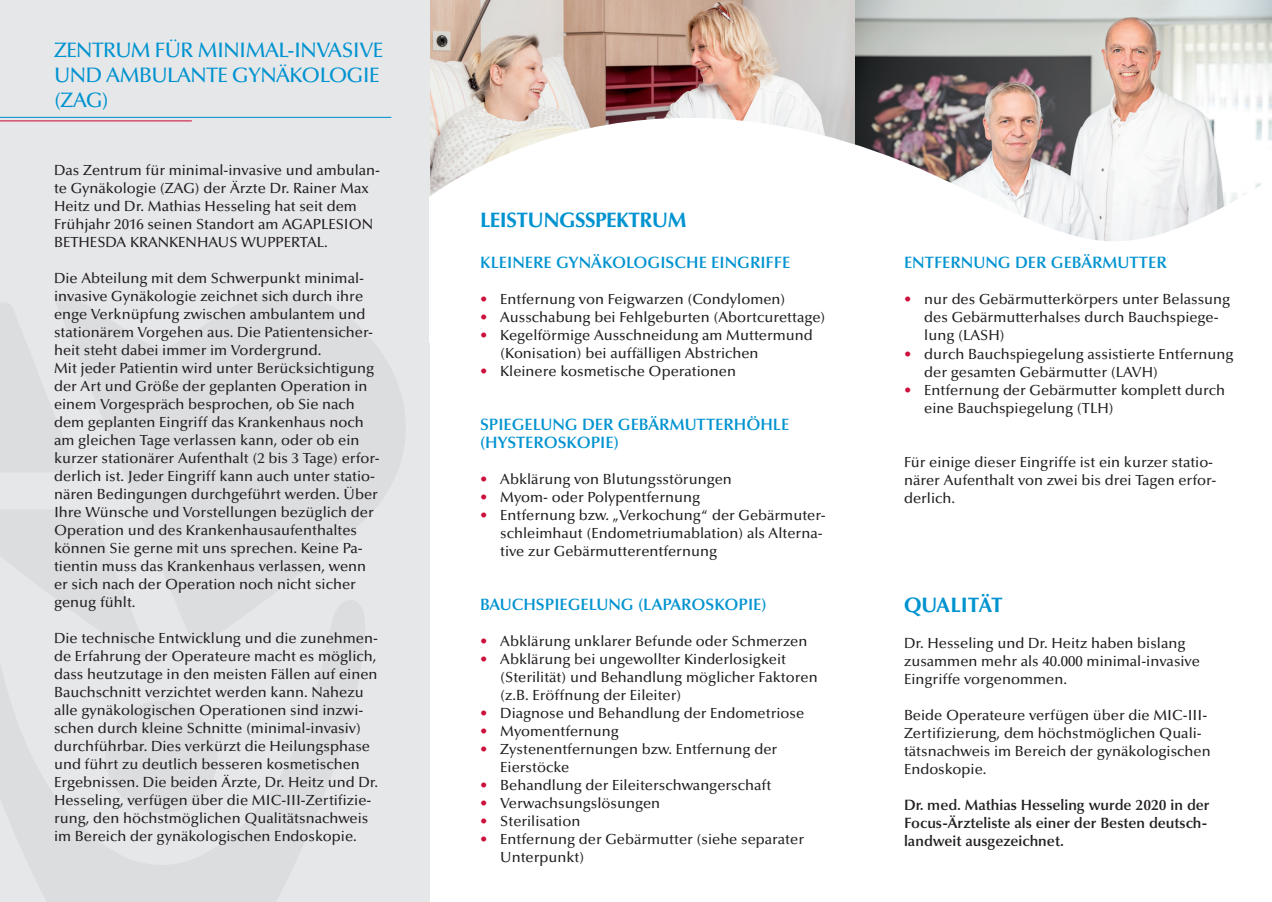
<style>
.page{position:relative;width:1272px;height:902px;background:#fff}
.page>*{position:absolute;margin:0;border:0;box-sizing:border-box;transform-origin:0 0}
.t1{font:500 21px/25.2px "Optima LT Std";letter-spacing:-.025em;color:#0093d0}
.t2{font:700 21px "Optima LT Std";letter-spacing:-.025em;color:#0093d0}
.t3{font:600 16.5px "Optima LT Std";color:#0093d0}
.t4{font:600 15px/18px "Optima LT Std";color:#231f20}
.t5{font:500 14.7px/18px "Optima LT Std";color:#231f20}
.s1{color:#cd0f3b}
</style>
<div class="page">
<img style="left:429px;top:0;width:426px;height:92px">
<img style="left:855px;top:0;width:416px;height:92px">
<div style="left:0;top:0;width:429px;height:901px;background:#e6e7e9"></div>
<svg style="left:429px;top:92px;width:842px;height:149px"></svg>
<hr style="left:0;top:120px;width:192px;height:1px;background:#cd0f3b">
<hr style="left:0;top:117px;width:391px;height:1px;background:#0093d0">
<p class="t1" style="left:54px;top:38px;width:331px">ZENTRUM FÜR MINIMAL-INVASIVE<br>UND AMBULANTE GYNÄKOLOGIE (ZAG)</p>
<p class="t5" style="left:54px;top:161px;width:327px">Das Zentrum für minimal-invasive und ambulan&shy;te Gynäkologie (ZAG) der Ärzte Dr. Rainer Max Heitz und Dr. Mathias Hesseling hat seit dem Frühjahr 2016 seinen Standort am AGAPLESION BETHESDA KRANKENHAUS WUPPERTAL.</p>
<p class="t5" style="left:54px;top:269px;width:311px">Die Abteilung mit dem Schwerpunkt minimal-</p>
<p class="t5" style="left:54px;top:287px;width:321px">invasive Gynäkologie zeichnet sich durch ihre enge Verknüpfung zwischen ambulantem und stationärem Vorgehen aus. Die Patientensicher&shy;heit steht dabei immer im Vordergrund.</p>
<p class="t5" style="left:54px;top:359px;width:327px">Mit jeder Patientin wird unter Berücksichtigung der Art und Größe der geplanten Operation in einem Vorgespräch besprochen, ob Sie nach dem geplanten Eingriff das Krankenhaus noch am gleichen Tage verlassen kann, oder ob ein kurzer stationärer Aufenthalt (2 bis 3 Tage) erfor&shy;derlich ist. Jeder Eingriff kann auch unter statio&shy;nären Bedingungen durchgeführt werden. Über Ihre Wünsche und Vorstellungen bezüglich der Operation und des Krankenhausaufenthaltes können Sie gerne mit uns sprechen. Keine Pa&shy;tientin muss das Krankenhaus verlassen, wenn er sich nach der Operation noch nicht sicher genug fühlt.</p>
<p class="t5" style="left:54px;top:629px;width:326px">Die technische Entwicklung und die zunehmen&shy;de Erfahrung der Operateure macht es möglich, dass heutzutage in den meisten Fällen auf einen Bauchschnitt verzichtet werden kann. Nahezu alle gynäkologischen Operationen sind inzwi&shy;schen durch kleine Schnitte (minimal-invasiv) durchführbar. Dies verkürzt die Heilungsphase und führt zu deutlich besseren kosmetischen Ergebnissen. Die beiden Ärzte, Dr. Heitz und Dr.<br>Hesseling, verfügen über die MIC-III-Zertifizie&shy;rung, den höchstmöglichen Qualitätsnachweis im Bereich der gynäkologischen Endoskopie.</p>
<p class="t2" style="left:480px;top:207px;width:208px">LEISTUNGSSPEKTRUM</p>
<p class="t3" style="left:480px;top:253px;width:312px">KLEINERE GYNÄKOLOGISCHE EINGRIFFE</p>
<p class="t5" style="left:480px;top:290px;width:307px"><span class="s1">•</span> Entfernung von Feigwarzen (Condylomen)</p>
<p class="t5" style="left:480px;top:308px;width:347px"><span class="s1">•</span> Ausschabung bei Fehlgeburten (Abortcurettage)</p>
<p class="t5" style="left:480px;top:326px;width:334px"><span class="s1">•</span> Kegelförmige Ausschneidung am Muttermund</p>
<p class="t5" style="left:500px;top:344px;width:260px">(Konisation) bei auffälligen Abstrichen</p>
<p class="t5" style="left:480px;top:362px;width:257px"><span class="s1">•</span> Kleinere kosmetische Operationen</p>
<p class="t3" style="left:480px;top:415px;width:311px">SPIEGELUNG DER GEBÄRMUTTERHÖHLE</p>
<p class="t3" style="left:480px;top:433px;width:140px">(HYSTEROSKOPIE)</p>
<p class="t5" style="left:480px;top:470px;width:253px"><span class="s1">•</span> Abklärung von Blutungsstörungen</p>
<p class="t5" style="left:480px;top:488px;width:222px"><span class="s1">•</span> Myom- oder Polypentfernung</p>
<p class="t5" style="left:480px;top:506px;width:347px"><span class="s1">•</span> Entfernung bzw. „Verkochung“ der Gebärmuter-</p>
<p class="t5" style="left:500px;top:524px;width:324px">schleimhaut (Endometriumablation) als Alterna-</p>
<p class="t5" style="left:500px;top:542px;width:218px">tive zur Gebärmutterentfernung</p>
<p class="t3" style="left:480px;top:595px;width:288px">BAUCHSPIEGELUNG (LAPAROSKOPIE)</p>
<p class="t5" style="left:480px;top:632px;width:329px"><span class="s1">•</span> Abklärung unklarer Befunde oder Schmerzen</p>
<p class="t5" style="left:480px;top:650px;width:307px"><span class="s1">•</span> Abklärung bei ungewollter Kinderlosigkeit</p>
<p class="t5" style="left:500px;top:668px;width:319px">(Sterilität) und Behandlung möglicher Faktoren</p>
<p class="t5" style="left:500px;top:686px;width:183px">(z.B. Eröffnung der Eileiter)</p>
<p class="t5" style="left:480px;top:704px;width:326px"><span class="s1">•</span> Diagnose und Behandlung der Endometriose</p>
<p class="t5" style="left:480px;top:722px;width:141px"><span class="s1">•</span> Myomentfernung</p>
<p class="t5" style="left:480px;top:740px;width:299px"><span class="s1">•</span> Zystenentfernungen bzw. Entfernung der</p>
<p class="t5" style="left:500px;top:758px;width:71px">Eierstöcke</p>
<p class="t5" style="left:480px;top:776px;width:293px"><span class="s1">•</span> Behandlung der Eileiterschwangerschaft</p>
<p class="t5" style="left:480px;top:794px;width:182px"><span class="s1">•</span> Verwachsungslösungen</p>
<p class="t5" style="left:480px;top:812px;width:102px"><span class="s1">•</span> Sterilisation</p>
<p class="t5" style="left:480px;top:830px;width:325px"><span class="s1">•</span> Entfernung der Gebärmutter (siehe separater</p>
<p class="t5" style="left:500px;top:848px;width:86px">Unterpunkt)</p>
<p class="t3" style="left:904px;top:253px;width:264px">ENTFERNUNG DER GEBÄRMUTTER</p>
<p class="t5" style="left:904px;top:291px;width:328px"><span class="s1">•</span> nur des Gebärmutterkörpers unter Belassung</p>
<p class="t5" style="left:924px;top:309px;width:296px">des Gebärmutterhalses durch Bauchspiege-</p>
<p class="t5" style="left:924px;top:327px;width:82px">lung (LASH)</p>
<p class="t5" style="left:904px;top:345px;width:331px"><span class="s1">•</span> durch Bauchspiegelung assistierte Entfernung</p>
<p class="t5" style="left:924px;top:363px;width:235px">der gesamten Gebärmutter (LAVH)</p>
<p class="t5" style="left:904px;top:381px;width:323px"><span class="s1">•</span> Entfernung der Gebärmutter komplett durch</p>
<p class="t5" style="left:924px;top:399px;width:191px">eine Bauchspiegelung (TLH)</p>
<p class="t5" style="left:904px;top:453px;width:311px">Für einige dieser Eingriffe ist ein kurzer statio-</p>
<p class="t5" style="left:904px;top:471px;width:314px">närer Aufenthalt von zwei bis drei Tagen erfor-</p>
<p class="t5" style="left:904px;top:489px;width:53px">derlich.</p>
<p class="t2" style="left:904px;top:592px;width:100px">QUALITÄT</p>
<p class="t5" style="left:904px;top:634px;width:297px">Dr. Hesseling und Dr. Heitz haben bislang zusammen mehr als 40.000 minimal-invasive<br>Eingriffe vorgenommen.</p>
<p class="t5" style="left:904px;top:706px;width:308px">Beide Operateure verfügen über die MIC-III-Zertifizierung, dem höchstmöglichen Quali&shy;tätsnachweis im Bereich der gynäkologischen Endoskopie.</p>
<p class="t4" style="left:904px;top:796px;width:307px">Dr. med. Mathias Hesseling wurde 2020 in der</p>
<p class="t4" style="left:904px;top:814px;width:305px">Focus-Ärzteliste als einer der Besten deutsch&shy;landweit ausgezeichnet.</p>
</div>
